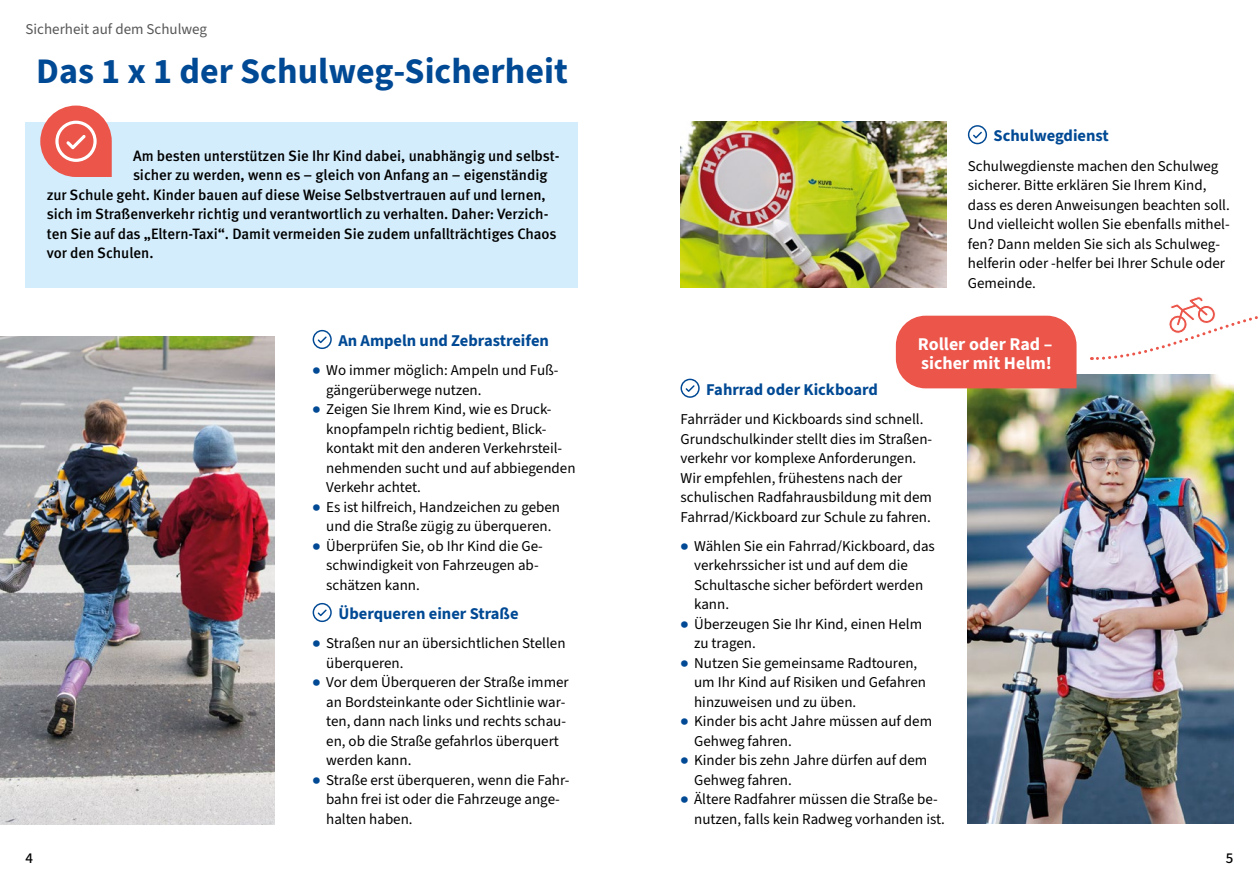
<style>
.page{position:relative;width:1259px;height:893px;background:#fff}
.page>*{position:absolute;margin:0;border:0;box-sizing:border-box;transform-origin:0 0}
._02_Überschriften_Inhalt_XL_Inhalt_Übersc{font:700 36px "Source Sans 3";color:#004994}
._03_Fließtext_Teasertext_Größe_L_18_pt{font:700 18px/19.5px "Source Sans 3";color:#fff}
._02_Überschriften_Inhalt_Zwischenüberschr{font:700 16.5px "Source Sans 3";color:#004994}
.Fließtext_Aufzählung_regluar_Sans_10_pt{font:15px/19.5px "Source Sans 3";color:#000}
._03_Fließtext_Fließtext_Sans_Info_Card_10{font:15px/19.5px "Source Sans 3";color:#000}
._03_Fließtext_Fließtext_Sans_Info_Card_10-2{font:500 15px "DGUV Meta";color:#000}
.t1{font:15px "Source Sans 3";color:#565756}
.t2{font:500 15px "Source Sans 3";color:#000}
.s1{font-weight:700;font-size:13.5px;color:#004994}
</style>
<div class="page">
<svg style="left:313px;top:330px;width:19px;height:19px"></svg>
<svg style="left:313px;top:603px;width:19px;height:19px"></svg>
<svg style="left:968px;top:125px;width:19px;height:19px"></svg>
<div style="left:26px;top:122px;width:552px;height:166px;background:#d4edfc"></div>
<img style="left:0;top:336px;width:274px;height:489px">
<svg style="left:680px;top:379px;width:19px;height:19px"></svg>
<img style="left:680px;top:122px;width:266px;height:166px">
<svg style="left:40px;top:106px;width:72px;height:71px"></svg>
<img style="left:968px;top:374px;width:265px;height:450px">
<div style="left:896px;top:316px;width:180px;height:72px;background:#eb554a"></div>
<svg style="left:1091px;top:296px;width:167px;height:64px"></svg>
<p class="t1" style="left:26px;top:20px;width:183px">Sicherheit auf dem Schulweg</p>
<p class="_02_Überschriften_Inhalt_XL_Inhalt_Übersc" style="left:36px;top:47px;width:533px">Das 1 x 1 der Schulweg-Sicherheit</p>
<p class="_03_Fließtext_Fließtext_Sans_Info_Card_10-2" style="left:133px;top:147px;width:428px">Am besten unterstützen Sie Ihr Kind dabei, unabhängig und selbst-</p>
<p class="_03_Fließtext_Fließtext_Sans_Info_Card_10-2" style="left:133px;top:166px;width:416px">sicher zu werden, wenn es – gleich von Anfang an – eigenständig</p>
<p class="_03_Fließtext_Fließtext_Sans_Info_Card_10-2" style="left:47px;top:186px;width:500px">zur Schule geht. Kinder bauen auf diese Weise Selbstvertrauen auf und lernen,</p>
<p class="_03_Fließtext_Fließtext_Sans_Info_Card_10-2" style="left:47px;top:205px;width:503px">sich im Straßenverkehr richtig und verantwortlich zu verhalten. Daher: Verzich-</p>
<p class="_03_Fließtext_Fließtext_Sans_Info_Card_10-2" style="left:47px;top:225px;width:511px">ten Sie auf das „Eltern-Taxi“. Damit vermeiden Sie zudem unfallträchtiges Chaos</p>
<p class="_03_Fließtext_Fließtext_Sans_Info_Card_10-2" style="left:47px;top:244px;width:108px">vor den Schulen.</p>
<p class="_02_Überschriften_Inhalt_Zwischenüberschr" style="left:338px;top:330px;width:212px">An Ampeln und Zebrastreifen</p>
<p class="Fließtext_Aufzählung_regluar_Sans_10_pt" style="left:326px;top:361px;width:234px;text-indent:-14px"><span class="s1">●</span> Wo immer möglich: Ampeln und Fuß&shy;gängerüberwege nutzen.</p>
<p class="Fließtext_Aufzählung_regluar_Sans_10_pt" style="left:326px;top:400px;width:251px;text-indent:-14px"><span class="s1">●</span> Zeigen Sie Ihrem Kind, wie es Druck&shy;knopfampeln richtig bedient, Blick&shy;kontakt mit den anderen Verkehrsteil&shy;nehmenden sucht und auf abbiegenden Verkehr achtet.</p>
<p class="Fließtext_Aufzählung_regluar_Sans_10_pt" style="left:313px;top:497px;width:249px;text-align:center"><span class="s1">●</span> Es ist hilfreich, Handzeichen zu geben und die Straße zügig zu überqueren.</p>
<p class="Fließtext_Aufzählung_regluar_Sans_10_pt" style="left:326px;top:536px;width:218px;text-indent:-14px"><span class="s1">●</span> Überprüfen Sie, ob Ihr Kind die Ge&shy;schwindigkeit von Fahrzeugen ab&shy;schätzen kann.</p>
<p class="_02_Überschriften_Inhalt_Zwischenüberschr" style="left:338px;top:603px;width:182px">Überqueren einer Straße</p>
<p class="Fließtext_Aufzählung_regluar_Sans_10_pt" style="left:326px;top:634px;width:241px;text-indent:-14px"><span class="s1">●</span> Straßen nur an übersichtlichen Stellen überqueren.</p>
<p class="Fließtext_Aufzählung_regluar_Sans_10_pt" style="left:326px;top:673px;width:244px;text-indent:-14px"><span class="s1">●</span> Vor dem Überqueren der Straße immer an Bordsteinkante oder Sichtlinie war&shy;ten, dann nach links und rechts schau&shy;en, ob die Straße gefahrlos überquert werden kann.</p>
<p class="Fließtext_Aufzählung_regluar_Sans_10_pt" style="left:326px;top:770px;width:245px;text-indent:-14px"><span class="s1">●</span> Straße erst überqueren, wenn die Fahr&shy;bahn frei ist oder die Fahrzeuge ange&shy;halten haben.</p>
<p class="_02_Überschriften_Inhalt_Zwischenüberschr" style="left:993px;top:125px;width:117px">Schulwegdienst</p>
<p class="_03_Fließtext_Fließtext_Sans_Info_Card_10" style="left:968px;top:156px;width:263px">Schulwegdienste machen den Schulweg sicherer. Bitte erklären Sie Ihrem Kind, dass es deren Anweisungen beachten soll.<br>Und vielleicht wollen Sie ebenfalls mithel&shy;fen? Dann melden Sie sich als Schulweg&shy;helferin oder -helfer bei Ihrer Schule oder Gemeinde.</p>
<p class="_03_Fließtext_Teasertext_Größe_L_18_pt" style="left:918px;top:334px;width:136px">Roller oder Rad – sicher mit Helm!</p>
<p class="_02_Überschriften_Inhalt_Zwischenüberschr" style="left:706px;top:378px;width:173px">Fahrrad oder Kickboard</p>
<p class="_03_Fließtext_Fließtext_Sans_Info_Card_10" style="left:680px;top:409px;width:253px">Fahrräder und Kickboards sind schnell.<br>Grundschulkinder stellt dies im Straßen&shy;verkehr vor komplexe Anforderungen.<br>Wir empfehlen, frühestens nach der schulischen Radfahrausbildung mit dem Fahrrad/Kickboard zur Schule zu fahren.</p>
<p class="Fließtext_Aufzählung_regluar_Sans_10_pt" style="left:694px;top:536px;width:242px;text-indent:-14px"><span class="s1">●</span> Wählen Sie ein Fahrrad/Kickboard, das verkehrssicher ist und auf dem die<br>Schultasche sicher befördert werden kann.</p>
<p class="Fließtext_Aufzählung_regluar_Sans_10_pt" style="left:694px;top:614px;width:229px;text-indent:-14px"><span class="s1">●</span> Überzeugen Sie Ihr Kind, einen Helm zu tragen.</p>
<p class="Fließtext_Aufzählung_regluar_Sans_10_pt" style="left:694px;top:653px;width:233px;text-indent:-14px"><span class="s1">●</span> Nutzen Sie gemeinsame Radtouren, um Ihr Kind auf Risiken und Gefahren hinzuweisen und zu üben.</p>
<p class="Fließtext_Aufzählung_regluar_Sans_10_pt" style="left:694px;top:712px;width:239px;text-indent:-14px"><span class="s1">●</span> Kinder bis acht Jahre müssen auf dem<br>Gehweg fahren.</p>
<p class="Fließtext_Aufzählung_regluar_Sans_10_pt" style="left:694px;top:751px;width:235px;text-indent:-14px"><span class="s1">●</span> Kinder bis zehn Jahre dürfen auf dem<br>Gehweg fahren.</p>
<p class="Fließtext_Aufzählung_regluar_Sans_10_pt" style="left:694px;top:790px;width:252px;text-indent:-14px"><span class="s1">●</span> Ältere Radfahrer müssen die Straße be&shy;nutzen, falls kein Radweg vorhanden ist.</p>
<p class="t2" style="left:26px;top:848px;width:9px">4</p>
<p class="t2" style="left:1225px;top:848px;width:9px">5</p>
</div>
